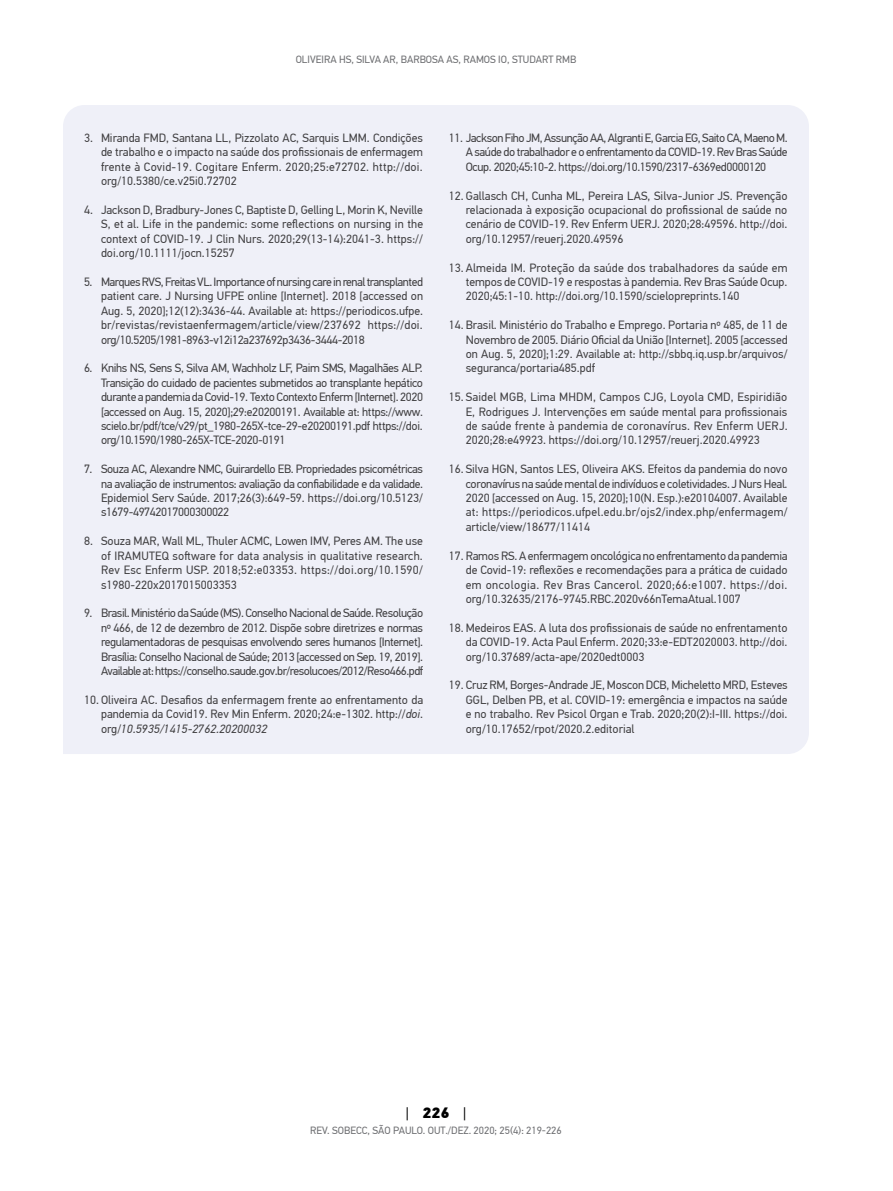
<style>
.page{position:relative;width:893px;height:1191px;background:#fff}
.page>*{position:absolute;margin:0;border:0;box-sizing:border-box;transform-origin:0 0}
.t1{font:900 15px "PF Din Text Pro";color:#000}
.t2{font:12px/14.4px "PF Din Text Pro";color:#414042;text-align:justify}
.t3{font:10.5px "PF Din Text Pro";color:#6d6e71}
.s1{font-style:italic}
.s2{font-weight:400}
</style>
<div class="page">
<div style="left:63px;top:105px;width:746px;height:649px;background:#eff0f8"></div>
<p class="t3" style="left:296px;top:53px;width:282px">OLIVEIRA HS, SILVA AR, BARBOSA AS, RAMOS IO, STUDART RMB</p>
<p class="t2" style="left:101px;top:131px;width:324px;text-indent:-17px">3. Miranda FMD, Santana LL, Pizzolato AC, Sarquis LMM. Condições de trabalho e o impacto na saúde dos profissionais de enfermagem frente à Covid-19. Cogitare Enferm. 2020;25:e72702. http://doi. org/10.5380/ce.v25i0.72702</p>
<p class="t2" style="left:101px;top:203px;width:324px;text-indent:-17px">4. Jackson D, Bradbury-Jones C, Baptiste D, Gelling L, Morin K, Neville S, et al. Life in the pandemic: some reflections on nursing in the context of COVID-19. J Clin Nurs. 2020;29(13-14):2041-3. https:// doi.org/10.1111/jocn.15257</p>
<p class="t2" style="left:101px;top:275px;width:324px;text-indent:-17px">5. Marques RVS, Freitas VL. Importance of nursing care in renal transplanted patient care. J Nursing UFPE online [Internet]. 2018 [accessed on Aug. 5, 2020];12(12):3436-44. Available at: https://periodicos.ufpe. br/revistas/revistaenfermagem/article/view/237692 https://doi. org/10.5205/1981-8963-v12i12a237692p3436-3444-2018</p>
<p class="t2" style="left:101px;top:361px;width:324px;text-indent:-17px">6. Knihs NS, Sens S, Silva AM, Wachholz LF, Paim SMS, Magalhães ALP.<br>Transição do cuidado de pacientes submetidos ao transplante hepático durante a pandemia da Covid-19. Texto Contexto Enferm [Internet]. 2020 [accessed on Aug. 15, 2020];29:e20200191. Available at: https://www. scielo.br/pdf/tce/v29/pt_1980-265X-tce-29-e20200191.pdf https://doi. org/10.1590/1980-265X-TCE-2020-0191</p>
<p class="t2" style="left:101px;top:462px;width:324px;text-indent:-17px">7. Souza AC, Alexandre NMC, Guirardello EB. Propriedades psicométricas na avaliação de instrumentos: avaliação da confiabilidade e da validade.<br>Epidemiol Serv Saúde. 2017;26(3):649-59. https://doi.org/10.5123/ s1679-49742017000300022</p>
<p class="t2" style="left:101px;top:534px;width:323px;text-indent:-17px">8. Souza MAR, Wall ML, Thuler ACMC, Lowen IMV, Peres AM. The use of IRAMUTEQ software for data analysis in qualitative research.<br>Rev Esc Enferm USP. 2018;52:e03353. https://doi.org/10.1590/ s1980-220x2017015003353</p>
<p class="t2" style="left:101px;top:606px;width:324px;text-indent:-17px">9. Brasil. Ministério da Saúde (MS). Conselho Nacional de Saúde. Resolução nº 466, de 12 de dezembro de 2012. Dispõe sobre diretrizes e normas regulamentadoras de pesquisas envolvendo seres humanos [Internet].<br>Brasília: Conselho Nacional de Saúde; 2013 [accessed on Sep. 19, 2019].<br>Available at: https://conselho.saude.gov.br/resolucoes/2012/Reso466.pdf</p>
<p class="t2" style="left:101px;top:692px;width:324px;text-indent:-17px">10. Oliveira AC. Desafios da enfermagem frente ao enfrentamento da pandemia da Covid19. Rev Min Enferm. 2020;24:e-1302. http://<span class="s1">doi</span>. org/<span class="s1">10.5935/1415-2762.20200032</span></p>
<p class="t2" style="left:466px;top:131px;width:323px;text-indent:-17px">11. Jackson Fiho JM, Assunção AA, Algranti E, Garcia EG, Saito CA, Maeno M.<br>A saúde do trabalhador e o enfrentamento da COVID-19. Rev Bras Saúde Ocup. 2020;45:10-2. https://doi.org/10.1590/2317-6369ed0000120</p>
<p class="t2" style="left:466px;top:188px;width:323px;text-indent:-17px">12. Gallasch CH, Cunha ML, Pereira LAS, Silva-Junior JS. Prevenção relacionada à exposição ocupacional do profissional de saúde no cenário de COVID-19. Rev Enferm UERJ. 2020;28:49596. http://doi. org/10.12957/reuerj.2020.49596</p>
<p class="t2" style="left:466px;top:260px;width:323px;text-indent:-17px">13. Almeida IM. Proteção da saúde dos trabalhadores da saúde em tempos de COVID-19 e respostas à pandemia. Rev Bras Saúde Ocup.<br>2020;45:1-10. http://doi.org/10.1590/scielopreprints.140</p>
<p class="t2" style="left:466px;top:318px;width:323px;text-indent:-17px">14. Brasil. Ministério do Trabalho e Emprego. Portaria nº 485, de 11 de Novembro de 2005. Diário Oficial da União [Internet]. 2005 [accessed on Aug. 5, 2020];1:29. Available at: http://sbbq.iq.usp.br/arquivos/ seguranca/portaria485.pdf</p>
<p class="t2" style="left:466px;top:390px;width:323px;text-indent:-17px">15. Saidel MGB, Lima MHDM, Campos CJG, Loyola CMD, Espiridião E, Rodrigues J. Intervenções em saúde mental para profissionais de saúde frente à pandemia de coronavírus. Rev Enferm UERJ.<br>2020;28:e49923. https://doi.org/10.12957/reuerj.2020.49923</p>
<p class="t2" style="left:466px;top:462px;width:323px;text-indent:-17px">16. Silva HGN, Santos LES, Oliveira AKS. Efeitos da pandemia do novo coronavírus na saúde mental de indivíduos e coletividades. J Nurs Heal.<br>2020 [accessed on Aug. 15, 2020];10(N. Esp.):e20104007. Available at: https://periodicos.ufpel.edu.br/ojs2/index.php/enfermagem/ article/view/18677/11414</p>
<p class="t2" style="left:466px;top:548px;width:323px;text-indent:-17px">17. Ramos RS. A enfermagem oncológica no enfrentamento da pandemia de Covid-19: reflexões e recomendações para a prática de cuidado em oncologia. Rev Bras Cancerol. 2020;66:e1007. https://doi. org/10.32635/2176-9745.RBC.2020v66nTemaAtual.1007</p>
<p class="t2" style="left:466px;top:620px;width:323px;text-indent:-17px">18. Medeiros EAS. A luta dos profissionais de saúde no enfrentamento da COVID-19. Acta Paul Enferm. 2020;33:e-EDT2020003. http://doi. org/10.37689/acta-ape/2020edt0003</p>
<p class="t2" style="left:466px;top:678px;width:323px;text-indent:-17px">19. Cruz RM, Borges-Andrade JE, Moscon DCB, Micheletto MRD, Esteves GGL, Delben PB, et al. COVID-19: emergência e impactos na saúde e no trabalho. Rev Psicol Organ e Trab. 2020;20(2):I-III. https://doi. org/10.17652/rpot/2020.2.editorial</p>
<p class="t1" style="left:406px;top:1102px;width:62px"><span class="s2">|</span> 226 <span class="s2">|</span></p>
<p class="t3" style="left:310px;top:1124px;width:253px">REV. SOBECC, SÃO PAULO. OUT./DEZ. 2020; 25(4): 219-226</p>
</div>
